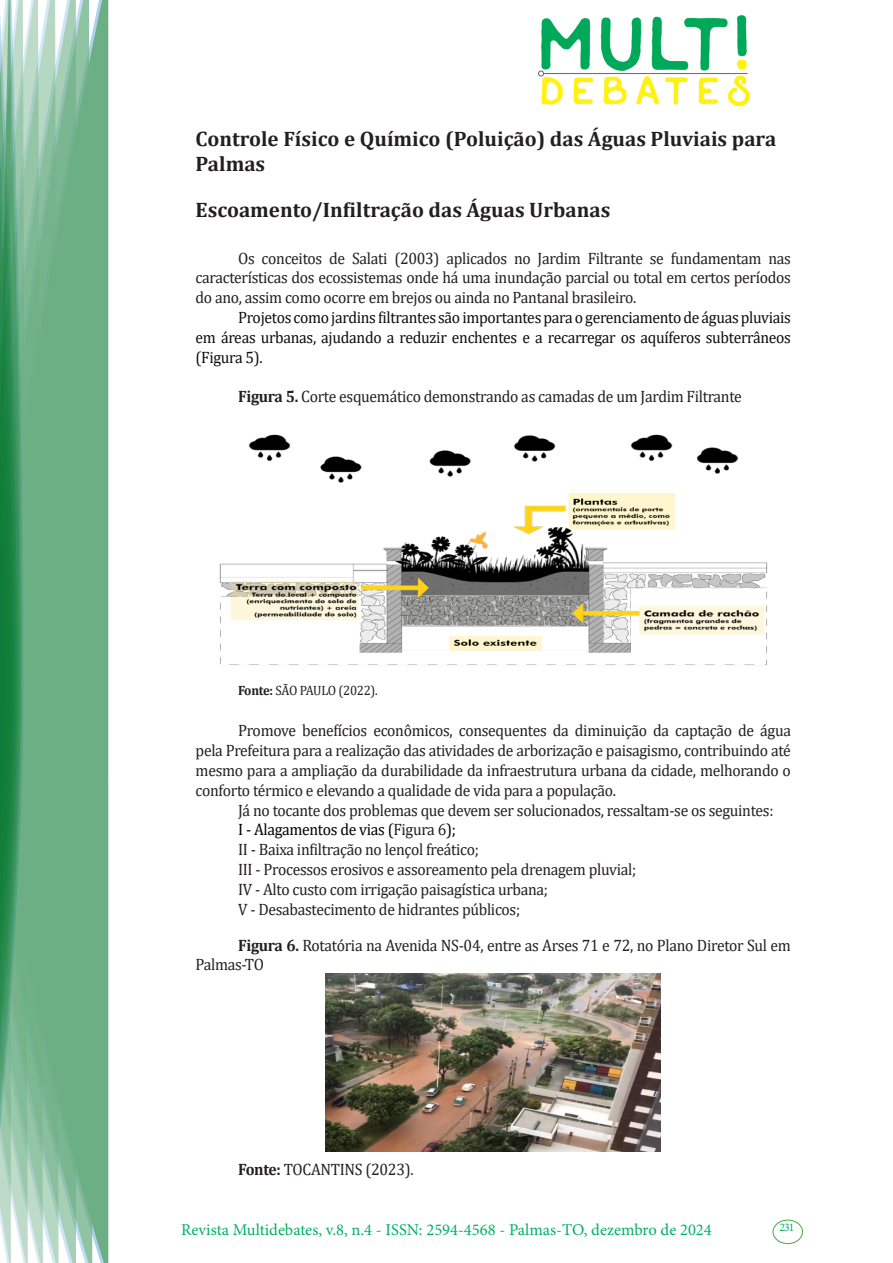
<style>
.page{position:relative;width:893px;height:1263px;background:#fff}
.page>*{position:absolute;margin:0;border:0;box-sizing:border-box;transform-origin:0 0}
.Titulo_2{font:700 21px/25.2px "Cambria";color:#231f20}
.texto{font:16.5px/19.8px "Cambria";letter-spacing:-.02em;color:#231f20;text-align:justify;scale:.95 1}
.texto-2{font:16.5px/19.8px "Cambria";letter-spacing:-.02em;color:#0d0d0d;text-align:justify;scale:.95 1}
.t1{font:16.5px "Minion Pro";color:#00b064}
.texto-3{font:16.5px "Cambria";letter-spacing:-.02em;color:#000;scale:.95 1}
.texto-4{font:13.5px "Cambria";letter-spacing:-.03em;color:#231f20;scale:.95 1}
.t2{font:11.7px "Minion Pro";color:#00b064}
.s1{font-weight:700}
.s2{color:#231f20}
</style>
<div class="page">
<div style="left:95px;top:0;width:14px;height:1263px;background:#6caf84"></div>
<svg style="left:79px;top:0;width:16px;height:1263px;fill:#6caf84"></svg>
<svg style="left:62px;top:0;width:17px;height:1263px;fill:#6caf84"></svg>
<svg style="left:45px;top:0;width:17px;height:1263px;fill:#6caf84"></svg>
<svg style="left:30px;top:0;width:15px;height:1263px;fill:#6caf84"></svg>
<svg style="left:0;top:0;width:30px;height:1263px"></svg>
<div style="left:772px;top:1219px;width:31px;height:25px;border:1px solid #40ae49;border-radius:50%"></div>
<img style="left:538px;top:16px;width:211px;height:90px">
<img style="left:219px;top:434px;width:549px;height:231px">
<img style="left:326px;top:973px;width:335px;height:179px">
<p class="Titulo_2" style="left:196px;top:126px;width:582px">Controle Físico e Químico (Poluição) das Águas Pluviais para<br>Palmas</p>
<p class="Titulo_2" style="left:196px;top:196px;width:416px">Escoamento/Infiltração das Águas Urbanas</p>
<p class="texto" style="left:196px;top:248px;width:628px;text-indent:43px">Os conceitos de Salati (2003) aplicados no Jardim Filtrante se fundamentam nas características dos ecossistemas onde há uma inundação parcial ou total em certos períodos do ano, assim como ocorre em brejos ou ainda no Pantanal brasileiro.</p>
<p class="texto-2" style="left:196px;top:307px;width:628px;text-indent:43px">Projetos como jardins filtrantes são importantes para o gerenciamento de águas pluviais em áreas urbanas, ajudando a reduzir enchentes e a recarregar os aquíferos subterrâneos (Figura 5).</p>
<p class="texto" style="left:238px;top:386px;width:532px"><span class="s1">Figura 5.</span> Corte esquemático demonstrando as camadas de um Jardim Filtrante</p>
<p class="texto-4" style="left:238px;top:682px;width:149px"><span class="s1">Fonte:</span> SÃO PAULO (2022).</p>
<p class="texto" style="left:196px;top:721px;width:628px;text-indent:43px">Promove benefícios econômicos, consequentes da diminuição da captação de água pela Prefeitura para a realização das atividades de arborização e paisagismo, contribuindo até mesmo para a ampliação da durabilidade da infraestrutura urbana da cidade, melhorando o conforto térmico e elevando a qualidade de vida para a população.</p>
<p class="texto" style="left:238px;top:800px;width:565px">Já no tocante dos problemas que devem ser solucionados, ressaltam-se os seguintes:</p>
<p class="texto-3" style="left:238px;top:820px;width:231px">I - Alagamentos de vias (<span class="s2">Figura 6</span>);</p>
<p class="texto" style="left:238px;top:840px;width:255px">II - Baixa infiltração no lençol freático;</p>
<p class="texto" style="left:238px;top:859px;width:420px">III - Processos erosivos e assoreamento pela drenagem pluvial;</p>
<p class="texto" style="left:238px;top:879px;width:328px">IV - Alto custo com irrigação paisagística urbana;</p>
<p class="texto" style="left:238px;top:899px;width:298px">V - Desabastecimento de hidrantes públicos;</p>
<p class="texto" style="left:196px;top:935px;width:628px;text-indent:43px"><span class="s1">Figura 6.</span> Rotatória na Avenida NS-04, entre as Arses 71 e 72, no Plano Diretor Sul em<br>Palmas-TO</p>
<p class="texto" style="left:238px;top:1160px;width:186px"><span class="s1">Fonte:</span> TOCANTINS (2023).</p>
<p class="t1" style="left:181px;top:1218px;width:532px">Revista Multidebates, v.8, n.4 - ISSN: 2594-4568 - Palmas-TO, dezembro de 2024</p>
<p class="t2" style="left:779px;top:1219px;width:16px">231</p>
</div>
